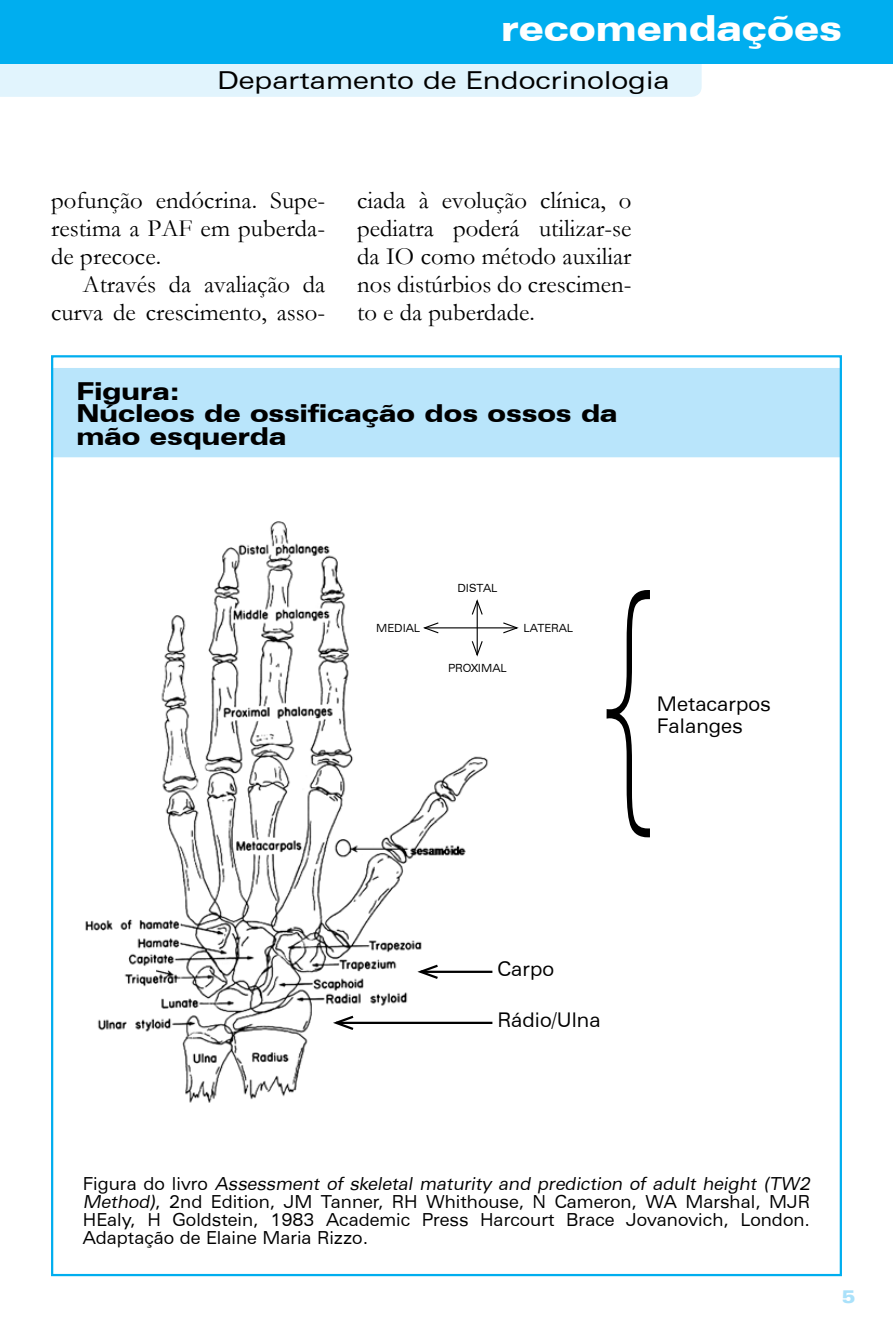
<style>
.page{position:relative;width:893px;height:1340px;background:#fff}
.page>*{position:absolute;margin:0;border:0;box-sizing:border-box;transform-origin:0 0}
.t1{font:267.75px "Geometric 231 BT Light C";color:#000;scale:.5 1}
.t2{font:900 expanded 36px "Zurich BT";color:#fff}
.t3{font:24.75px/28.1px "Garamond";color:#000;text-align:justify}
.t4{font:900 expanded 24.75px/22.5px "Zurich BT";color:#000}
.t5{font:expanded 24.75px "Zurich BT";color:#000}
.t6{font:expanded 20.25px/22.5px "Zurich BT";color:#000;scale:.85 1}
.t7{font:expanded 18px/18px "Zurich BT";color:#000;scale:.85 1}
.t8{font:900 expanded 18px "Zurich BT";color:#aae1fa}
.t9{font:expanded 11.25px "Zurich BT";color:#000;scale:.85 1}
.s1{font-style:italic}
</style>
<div class="page">
<div style="left:51px;top:368px;width:791px;height:89px;background:#b9e5fb"></div>
<img style="left:85px;top:521px;width:411px;height:582px">
<div style="left:0;top:64px;width:702px;height:33px;background:#e1f4fd"></div>
<div style="left:0;top:0;width:893px;height:64px;background:#00aeef"></div>
<hr style="left:425px;top:627px;width:92px;height:1px;background:#000">
<svg style="left:421px;top:621px;width:19px;height:13px"></svg>
<svg style="left:502px;top:622px;width:17px;height:12px"></svg>
<hr style="left:477px;top:601px;width:1px;height:54px;background:#000">
<svg style="left:471px;top:597px;width:13px;height:19px"></svg>
<svg style="left:471px;top:640px;width:13px;height:18px"></svg>
<hr style="left:421px;top:970px;width:71px;height:2px;background:#000">
<svg style="left:414px;top:962px;width:26px;height:18px"></svg>
<hr style="left:336px;top:1021px;width:156px;height:3px;background:#000">
<svg style="left:330px;top:1013px;width:26px;height:18px"></svg>
<h2 class="t2" style="left:501px;top:7px;width:342px">recomendações</h2>
<h3 class="t5" style="left:217px;top:66px;width:454px">Departamento de Endocrinologia</h3>
<h3 class="t3" style="left:51px;top:185px;width:276px">pofunção endócrina. Supe&shy;restima a PAF em puberda&shy;de precoce.</h3>
<h3 class="t3" style="left:51px;top:269px;width:276px;text-align:right">Através da avaliação da curva de crescimento, asso-</h3>
<h3 class="t3" style="left:357px;top:185px;width:276px">ciada à evolução clínica, o pediatra poderá utilizar-se da IO como método auxiliar nos distúrbios do crescimen&shy;to e da puberdade.</h3>
<h3 class="t4" style="left:77px;top:379px;width:543px">Figura:<br>Núcleos de ossificação dos ossos da mão esquerda</h3>
<p class="t9" style="left:376px;top:621px;width:53px">MEDIAL</p>
<p class="t9" style="left:457px;top:581px;width:48px">DISTAL</p>
<p class="t9" style="left:448px;top:661px;width:70px">PROXIMAL</p>
<p class="t9" style="left:524px;top:621px;width:60px">LATERAL</p>
<h1 class="t1" style="left:595px;top:519px;width:135px">{</h1>
<p class="t6" style="left:657px;top:692px;width:135px">Metacarpos<br>Falanges</p>
<p class="t6" style="left:497px;top:957px;width:68px">Carpo</p>
<p class="t6" style="left:497px;top:1009px;width:123px">Rádio/Ulna</p>
<p class="t7" style="left:83px;top:1174px;width:861px">F i g u r a d o l i v r o <span class="s1">Assessment of skeletal maturity and prediction of adult height (TW2<br>Method)</span>, 2nd Edition, JM Tanner, RH Whithouse, N Cameron, WA Marshal, MJR HEaly, H Goldstein, 1983 Academic Press Harcourt Brace Jovanovich, London.<br>Adaptação de Elaine Maria Rizzo.</p>
<p class="t8" style="left:842px;top:1285px;width:15px">5</p>
</div>
